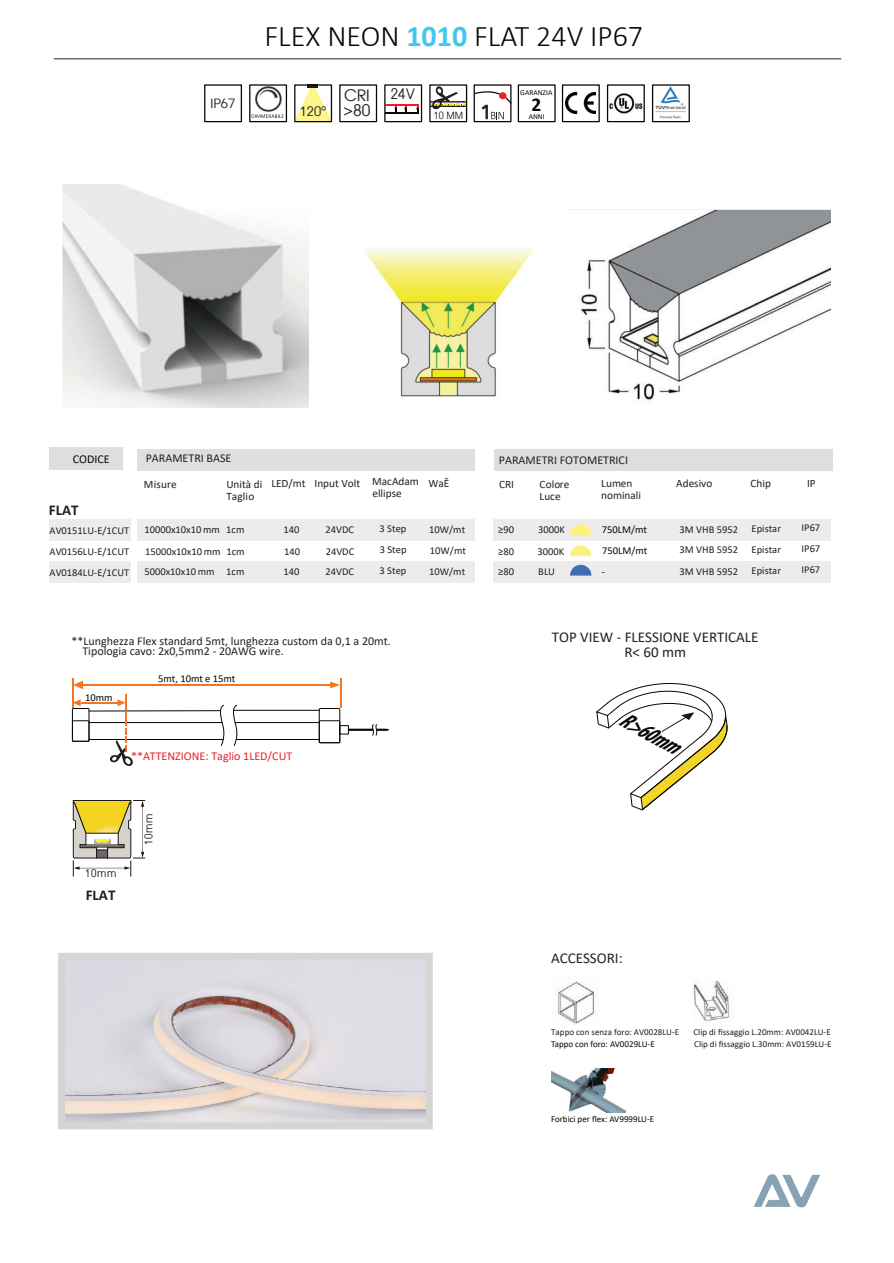
<style>
.page{position:relative;width:894px;height:1263px;background:#fff}
.page>*{position:absolute;margin:0;border:0;box-sizing:border-box;transform-origin:0 0}
.t1{font:300 30px "Calibri";color:#080704}
.t2{font:italic 700 condensed 22.65px "Myriad Pro";color:#080704;scale:.88 1}
.t3{font:700 19.5px "Calibri";color:#080704}
.t4{font:15.6px/15.6px "Atlanta";color:#231f20}
.t5{font:15px/15px "Calibri";color:#231f20;text-align:center}
.t6{font:700 15px "Calibri";color:#231f20}
.t7{font:14.55px "Atlanta";color:#231f20;scale:.92 1}
.t8{font:12.9px "Atlanta";color:#231f20}
.t9{font:12px/10.5px "Calibri";color:#231f20}
.t10{font:12px "Calibri";color:#ee1e23}
.t11{font:12px "Calibri";color:#080704}
.t12{font:11.25px/12px "Calibri";color:#231f20}
.t13{font:10.5px/21.3px "Calibri";color:#231f20}
.t14{font:10.5px "Calibri";color:#080704}
.t15{font:10.5px "Atlanta";letter-spacing:.065em;color:#1b1716;scale:.93 1}
.t16{font:9.9px "Atlanta";color:#231f20;scale:.92 1}
.t17{font:9px "Calibri";color:#231f20}
.t18{font:9px "Calibri";color:#080704}
.t19{font:7.5px "Calibri";color:#080704}
.s1{font-weight:700;color:#42c7f1}
</style>
<div class="page">
<img style="left:693px;top:981px;width:37px;height:41px">
<img style="left:655px;top:86px;width:30px;height:33px">
<img style="left:609px;top:93px;width:33px;height:20px">
<svg style="left:296px;top:85px;width:37px;height:37px"></svg>
<hr style="left:308px;top:84px;width:10px;height:4px;background:#211e0e">
<svg style="left:251px;top:114px;width:33px;height:4px"></svg>
<img style="left:255px;top:86px;width:26px;height:26px">
<hr style="left:54px;top:58px;width:786px;height:1px;background:#231f20">
<img style="left:754px;top:1174px;width:66px;height:34px">
<div style="left:204px;top:84px;width:38px;height:38px;border:1px solid #080704"></div>
<div style="left:249px;top:84px;width:38px;height:38px;border:1px solid #080704"></div>
<div style="left:294px;top:84px;width:38px;height:38px;border:1px solid #080704"></div>
<div style="left:339px;top:84px;width:38px;height:38px;border:1px solid #080704"></div>
<div style="left:384px;top:84px;width:38px;height:38px;border:1px solid #080704"></div>
<div style="left:429px;top:84px;width:38px;height:38px;border:1px solid #080704"></div>
<div style="left:561px;top:84px;width:38px;height:38px;border:1px solid #080704"></div>
<div style="left:606px;top:84px;width:38px;height:38px;border:1px solid #080704"></div>
<div style="left:651px;top:84px;width:38px;height:38px;border:1px solid #080704"></div>
<hr style="left:385px;top:104px;width:33px;height:1px;background:#ee1b2c">
<hr style="left:385px;top:113px;width:33px;height:1px;background:#080704">
<svg style="left:394px;top:105px;width:3px;height:8px"></svg>
<svg style="left:404px;top:105px;width:2px;height:8px"></svg>
<svg style="left:416px;top:105px;width:2px;height:8px"></svg>
<svg style="left:430px;top:86px;width:36px;height:24px"></svg>
<img style="left:565px;top:93px;width:30px;height:21px">
<div style="left:517px;top:84px;width:38px;height:38px;border:1px solid #080704"></div>
<div style="left:473px;top:84px;width:38px;height:38px;border:1px solid #080704"></div>
<div style="left:50px;top:519px;width:81px;height:22px;background:#edecec"></div>
<div style="left:137px;top:449px;width:338px;height:21px;background:#dfdfde"></div>
<div style="left:492px;top:519px;width:338px;height:21px;background:#edecec"></div>
<div style="left:136px;top:519px;width:338px;height:21px;background:#edecec"></div>
<img style="left:63px;top:184px;width:245px;height:223px">
<img style="left:364px;top:248px;width:169px;height:149px">
<img style="left:581px;top:210px;width:249px;height:192px">
<svg style="left:570px;top:524px;width:21px;height:11px"></svg>
<svg style="left:58px;top:953px;width:374px;height:176px;background:#dad5d8"></svg>
<svg style="left:473px;top:89px;width:39px;height:30px"></svg>
<div style="left:499px;top:92px;width:7px;height:7px;background:#ee1e23;border-radius:50%"></div>
<img style="left:557px;top:981px;width:39px;height:43px">
<svg style="left:72px;top:800px;width:73px;height:76px"></svg>
<div style="left:96px;top:849px;width:12px;height:9px;background:#706567;border:1px solid #1b1716"></div>
<div style="left:50px;top:562px;width:81px;height:21px;background:#edecec"></div>
<div style="left:492px;top:561px;width:338px;height:22px;background:#edecec"></div>
<div style="left:136px;top:561px;width:338px;height:22px;background:#edecec"></div>
<svg style="left:570px;top:545px;width:21px;height:11px"></svg>
<svg style="left:570px;top:565px;width:21px;height:11px"></svg>
<svg style="left:596px;top:683px;width:131px;height:127px"></svg>
<div style="left:72px;top:708px;width:17px;height:33px;border:1px solid #080704"></div>
<svg style="left:218px;top:705px;width:7px;height:41px"></svg>
<svg style="left:233px;top:705px;width:5px;height:41px"></svg>
<svg style="left:348px;top:724px;width:40px;height:12px"></svg>
<hr style="left:89px;top:710px;width:131px;height:1px;background:#080704">
<hr style="left:89px;top:722px;width:133px;height:1px;background:#080704">
<hr style="left:89px;top:739px;width:134px;height:1px;background:#080704">
<hr style="left:234px;top:710px;width:85px;height:1px;background:#080704">
<hr style="left:235px;top:722px;width:84px;height:1px;background:#080704">
<hr style="left:236px;top:739px;width:83px;height:1px;background:#080704">
<div style="left:72px;top:721px;width:17px;height:20px;border:1px solid #080704"></div>
<div style="left:319px;top:708px;width:21px;height:35px;border:1px solid #080704"></div>
<div style="left:319px;top:721px;width:21px;height:22px;border:1px solid #080704"></div>
<div style="left:339px;top:725px;width:9px;height:9px;border:1px solid #080704"></div>
<hr style="left:340px;top:678px;width:1px;height:30px;background:#f47421">
<hr style="left:81px;top:702px;width:36px;height:1px;background:#f47421">
<hr style="left:83px;top:684px;width:247px;height:1px;background:#f47421">
<svg style="left:330px;top:681px;width:10px;height:7px"></svg>
<svg style="left:72px;top:679px;width:11px;height:29px"></svg>
<svg style="left:109px;top:694px;width:24px;height:72px"></svg>
<img style="left:551px;top:1069px;width:74px;height:44px">
<p class="t8" style="left:210px;top:99px;width:26px">IP67</p>
<h1 class="t1" style="left:264px;top:23px;width:380px">FLEX NEON <span class="s1">1010</span> FLAT 24V IP67</h1>
<p class="t8" style="left:299px;top:106px;width:28px">120°</p>
<h3 class="t4" style="left:343px;top:89px;width:28px">CRI &gt;80</h3>
<h3 class="t7" style="left:391px;top:88px;width:28px">24V</h3>
<p class="t16" style="left:433px;top:111px;width:33px">10 MM</p>
<p class="t19" style="left:520px;top:89px;width:34px">GARANZIA</p>
<h3 class="t3" style="left:531px;top:96px;width:11px">2</h3>
<p class="t19" style="left:528px;top:113px;width:17px">ANNI</p>
<p class="t11" style="left:73px;top:454px;width:39px">CODICE</p>
<h3 class="t6" style="left:49px;top:503px;width:31px">FLAT</h3>
<p class="t13" style="left:50px;top:520px;width:81px">AV0151LU-E/1CUT<br>AV0156LU-E/1CUT</p>
<p class="t9" style="left:146px;top:454px;width:87px">PARAMETRI BASE</p>
<p class="t12" style="left:226px;top:479px;width:38px">Unità di<br>Taglio</p>
<p class="t12" style="left:372px;top:479px;width:48px;line-height:9.9px;text-indent:-58px">Input Volt MacAdam ellipse</p>
<p class="t12" style="left:428px;top:478px;width:22px">WaĚ</p>
<p class="t12" style="left:271px;top:478px;width:36px">LED/mt</p>
<p class="t12" style="left:144px;top:479px;width:34px">Misure</p>
<p class="t13" style="left:144px;top:520px;width:77px">10000x10x10mm</p>
<p class="t13" style="left:226px;top:520px;width:20px">1cm</p>
<p class="t13" style="left:325px;top:520px;width:30px">24VDC</p>
<p class="t13" style="left:283px;top:520px;width:17px">140</p>
<p class="t13" style="left:379px;top:519px;width:28px">3 Step</p>
<p class="t13" style="left:429px;top:519px;width:37px">10W/mt</p>
<p class="t13" style="left:145px;top:541px;width:77px">15000x10x10mm</p>
<p class="t13" style="left:226px;top:541px;width:20px">1cm</p>
<p class="t13" style="left:325px;top:541px;width:30px">24VDC</p>
<p class="t13" style="left:284px;top:541px;width:17px">140</p>
<p class="t13" style="left:379px;top:540px;width:28px">3 Step</p>
<p class="t13" style="left:430px;top:541px;width:37px">10W/mt</p>
<p class="t9" style="left:498px;top:456px;width:130px">PARAMETRI FOTOMETRICI</p>
<p class="t12" style="left:499px;top:479px;width:16px">CRI</p>
<p class="t12" style="left:539px;top:479px;width:31px">Colore<br>Luce</p>
<p class="t12" style="left:601px;top:478px;width:41px">Lumen nominali</p>
<p class="t12" style="left:676px;top:478px;width:38px">Adesivo</p>
<p class="t12" style="left:750px;top:478px;width:22px">Chip</p>
<p class="t13" style="left:498px;top:520px;width:17px">≥90</p>
<p class="t13" style="left:498px;top:541px;width:17px">≥80</p>
<p class="t13" style="left:538px;top:520px;width:28px">3000K</p>
<p class="t13" style="left:537px;top:541px;width:28px">3000K</p>
<p class="t14" style="left:601px;top:525px;width:47px">750LM/mt</p>
<p class="t14" style="left:601px;top:546px;width:47px">750LM/mt</p>
<p class="t13" style="left:679px;top:520px;width:60px">3M VHB 5952</p>
<p class="t13" style="left:679px;top:540px;width:60px">3M VHB 5952</p>
<p class="t13" style="left:751px;top:519px;width:31px">Epistar</p>
<p class="t13" style="left:751px;top:540px;width:31px">Epistar</p>
<p class="t12" style="left:806px;top:478px;width:10px">IP</p>
<p class="t13" style="left:801px;top:517px;width:20px">IP67<br>IP67</p>
<p class="t13" style="left:50px;top:563px;width:81px">AV0184LU-E/1CUT</p>
<p class="t13" style="left:283px;top:562px;width:17px">140</p>
<p class="t13" style="left:498px;top:562px;width:17px">≥80</p>
<p class="t13" style="left:538px;top:562px;width:18px">BLU</p>
<p class="t14" style="left:601px;top:567px;width:5px">-</p>
<p class="t13" style="left:679px;top:562px;width:60px">3M VHB 5952</p>
<p class="t13" style="left:751px;top:561px;width:31px">Epistar</p>
<p class="t13" style="left:801px;top:560px;width:20px">IP67</p>
<p class="t13" style="left:144px;top:562px;width:101px">5000x10x10mm 1cm</p>
<p class="t13" style="left:325px;top:562px;width:30px">24VDC</p>
<p class="t13" style="left:379px;top:561px;width:28px">3 Step</p>
<p class="t13" style="left:429px;top:562px;width:37px">10W/mt</p>
<p class="t9" style="left:82px;top:637px;width:310px;text-indent:-11px">**Lunghezza Flex standard 5mt, lunghezza custom da 0,1 a 20mt.<br>Tipologia cavo: 2x0,5mm2 - 20AWG wire.</p>
<p class="t14" style="left:85px;top:693px;width:29px">10mm</p>
<p class="t14" style="left:158px;top:674px;width:78px">5mt, 10mt e 15mt</p>
<p class="t10" style="left:131px;top:751px;width:163px">**ATTENZIONE: Taglio 1LED/CUT</p>
<p class="t15" style="left:85px;top:870px;width:35px">10mm</p>
<h3 class="t6" style="left:86px;top:888px;width:31px">FLAT</h3>
<p class="t15" style="left:145px;top:845px;width:35px;rotate:-90deg">10mm</p>
<h3 class="t5" style="left:551px;top:630px;width:208px">TOP VIEW - FLESSIONE VERTICALE<br>R&lt; 60 mm</h3>
<h2 class="t2" style="left:625px;top:709px;width:74px;rotate:29deg">R&gt;60mm</h2>
<h3 class="t5" style="left:551px;top:951px;width:73px">ACCESSORI:</h3>
<p class="t17" style="left:551px;top:1028px;width:129px">Tappo con senza foro: AV0028LU-E</p>
<p class="t17" style="left:693px;top:1028px;width:139px">Clip di fissaggio L.20mm: AV0042LU-E</p>
<p class="t18" style="left:551px;top:1040px;width:105px">Tappo con foro: AV0029LU-E</p>
<p class="t18" style="left:551px;top:1115px;width:105px">Forbici per flex: AV9999LU-E</p>
<p class="t17" style="left:694px;top:1040px;width:139px">Clip di fissaggio L.30mm: AV0159LU-E</p>
</div>
